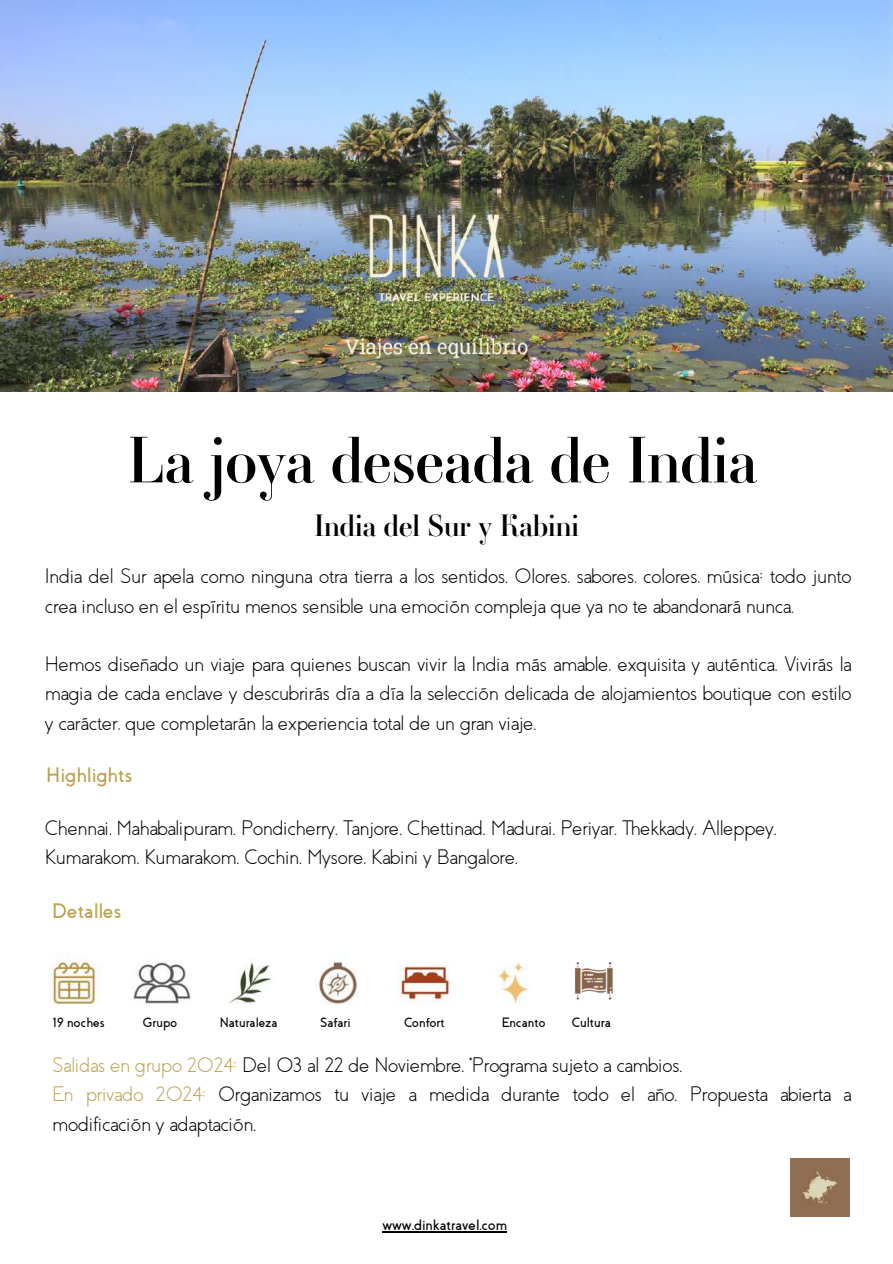
<style>
.page{position:relative;width:893px;height:1264px;background:#fff}
.page>*{position:absolute;margin:0;border:0;box-sizing:border-box;transform-origin:0 0}
.t1{font:64.5px "Ambroise";color:#000}
.t2{font:30.45px "Ambroise";color:#000}
.t3{font:300 21px/29.2px "Coves";color:#000}
.t4{font:700 21px "Coves";color:#bba350}
.t5{font:700 15px "Coves";color:#000}
.t6{font:700 13.65px "Coves";color:#000}
.t7{font:700 13.5px "Coves";color:#000}
.s1{color:#bba350}
</style>
<div class="page">
<img style="left:0;top:0;width:892px;height:391px">
<img style="left:50px;top:956px;width:479px;height:49px">
<img style="left:574px;top:962px;width:39px;height:38px">
<img style="left:790px;top:1158px;width:59px;height:58px">
<hr style="left:382px;top:1231px;width:125px;height:1px;background:#000">
<img style="left:333px;top:180px;width:208px;height:208px">
<h1 class="t1" style="left:128px;top:418px;width:630px">La joya deseada de India</h1>
<h2 class="t2" style="left:314px;top:506px;width:266px">India del Sur y Kabini</h2>
<p class="t3" style="left:45px;top:562px;width:807px">India del Sur apela como ninguna otra tierra a los sentidos. Olores, sabores, colores, música: todo junto crea incluso en el espíritu menos sensible una emoción compleja que ya no te abandonará nunca.</p>
<p class="t3" style="left:45px;top:650px;width:807px;text-align:justify">Hemos diseñado un viaje para quienes buscan vivir la India más amable, exquisita y auténtica. Vivirás la magia de cada enclave y descubrirás día a día la selección delicada de alojamientos boutique con estilo y carácter, que completarán la experiencia total de un gran viaje.</p>
<p class="t4" style="left:46px;top:764px;width:87px">Highlights</p>
<p class="t3" style="left:45px;top:813px;width:733px">Chennai, Mahabalipuram. Pondicherry. Tanjore. Chettinad. Madurai. Periyar. Thekkady. Alleppey.<br>Kumarakom. Kumarakom. Cochin. Mysore. Kabini y Bangalore.</p>
<p class="t4" style="left:52px;top:900px;width:71px">Detalles</p>
<p class="t7" style="left:52px;top:1015px;width:54px">19 noches</p>
<p class="t7" style="left:143px;top:1015px;width:36px">Grupo</p>
<p class="t7" style="left:220px;top:1015px;width:59px">Naturaleza</p>
<p class="t7" style="left:320px;top:1015px;width:32px">Safari</p>
<p class="t7" style="left:404px;top:1015px;width:42px">Confort</p>
<p class="t7" style="left:501px;top:1016px;width:45px">Encanto</p>
<p class="t6" style="left:572px;top:1015px;width:40px">Cultura</p>
<p class="t3" style="left:52px;top:1050px;width:800px"><span class="s1">Salidas en grupo 2024:</span> Del 03 al 22 de Noviembre. *Programa sujeto a cambios.<br><span class="s1">En privado 2024:</span> Organizamos tu viaje a medida durante todo el año. Propuesta abierta a modificación y adaptación.</p>
<p class="t5" style="left:382px;top:1217px;width:126px">www.dinkatravel.com</p>
</div>
